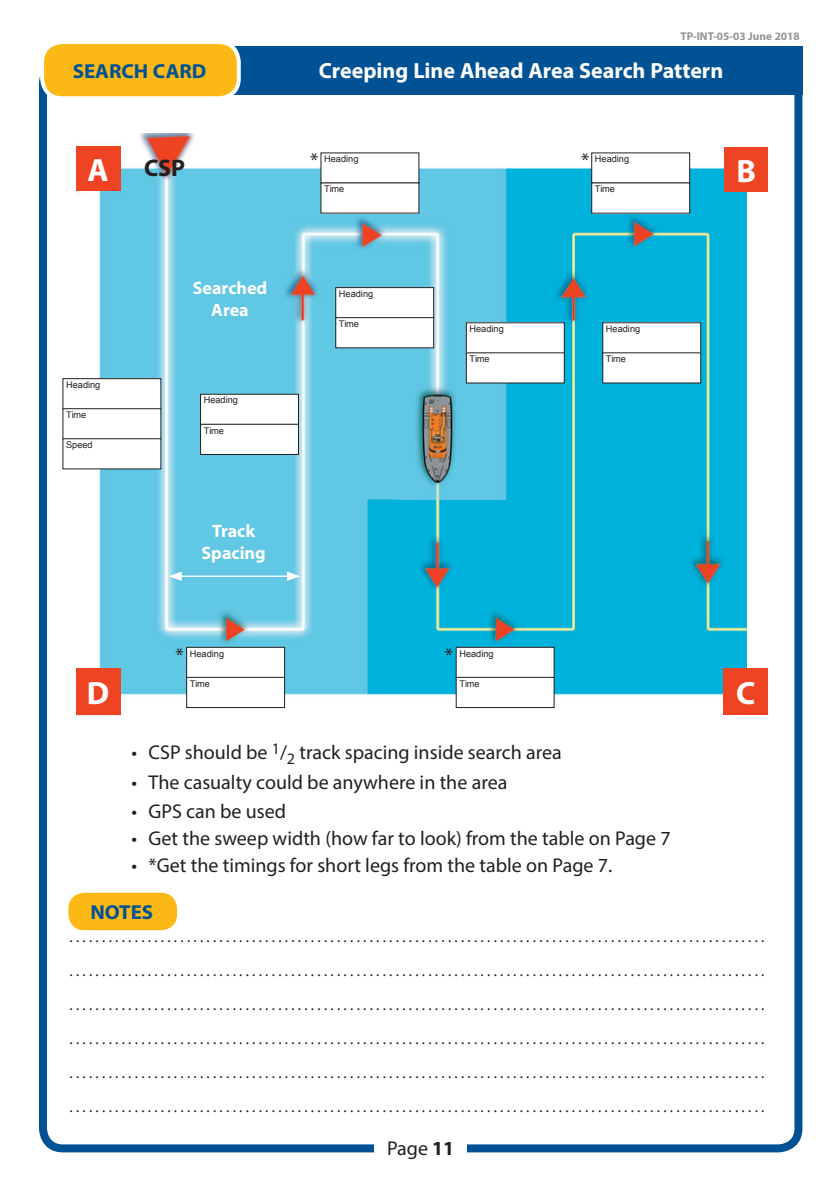
<style>
.page{position:relative;width:840px;height:1191px;background:#fff}
.page>*{position:absolute;margin:0;border:0;box-sizing:border-box;transform-origin:0 0}
.t1{font:700 32.4px "Myriad Pro";color:#fff}
.t2{font:700 24px "Myriad Pro";color:#231f20}
.Heading{font:700 22px "Myriad Pro";color:#fff}
.t3{font:700 20.2px "Myriad Pro";color:#005294}
.t4{font:20px "Myriad Pro";color:#231f20}
.t5{font:700 18px/21.6px "Myriad Pro";color:#fff;text-align:center}
.t6{font:15.6px/34px "Myriad Pro";color:#231f20;text-align:justify}
.t7{font:700 11.4px "Myriad Pro";color:#939598}
.t8{font:9.2px "Arial";color:#231f20}
.s1{font-weight:700}
</style>
<div class="page">
<div style="left:39px;top:60px;width:763px;height:1092px;border:8px solid #005294;border-radius:20px"></div>
<div style="left:59px;top:46px;width:743px;height:48px;background:#005294"></div>
<div style="left:374px;top:1140px;width:92px;height:21px;background:#fff"></div>
<img style="left:76px;top:134px;width:669px;height:581px">
<div style="left:723px;top:669px;width:44px;height:46px;background:#ef4424"></div>
<div style="left:76px;top:146px;width:44px;height:45px;background:#ef4424"></div>
<div style="left:76px;top:669px;width:44px;height:46px;background:#ef4424"></div>
<div style="left:63px;top:379px;width:98px;height:30px;background:#fff"></div>
<div style="left:62px;top:378px;width:99px;height:31px;border:1px solid #231f20"></div>
<div style="left:63px;top:409px;width:98px;height:30px;background:#fff"></div>
<div style="left:62px;top:408px;width:99px;height:31px;border:1px solid #231f20"></div>
<div style="left:63px;top:439px;width:98px;height:30px;background:#fff"></div>
<div style="left:62px;top:438px;width:99px;height:31px;border:1px solid #231f20"></div>
<div style="left:200px;top:394px;width:98px;height:30px;background:#fff"></div>
<div style="left:200px;top:394px;width:99px;height:31px;border:1px solid #231f20"></div>
<div style="left:335px;top:288px;width:98px;height:30px;background:#fff"></div>
<div style="left:335px;top:287px;width:99px;height:31px;border:1px solid #231f20"></div>
<div style="left:466px;top:323px;width:98px;height:30px;background:#fff"></div>
<div style="left:602px;top:323px;width:98px;height:30px;background:#fff"></div>
<div style="left:186px;top:647px;width:98px;height:30px;background:#fff"></div>
<div style="left:186px;top:647px;width:99px;height:31px;border:1px solid #231f20"></div>
<div style="left:456px;top:647px;width:98px;height:30px;background:#fff"></div>
<div style="left:455px;top:647px;width:99px;height:31px;border:1px solid #231f20"></div>
<div style="left:321px;top:153px;width:97px;height:30px;background:#fff"></div>
<div style="left:591px;top:153px;width:98px;height:30px;background:#fff"></div>
<div style="left:200px;top:424px;width:98px;height:30px;background:#fff"></div>
<div style="left:200px;top:424px;width:99px;height:31px;border:1px solid #231f20"></div>
<div style="left:335px;top:318px;width:98px;height:30px;background:#fff"></div>
<div style="left:335px;top:317px;width:99px;height:31px;border:1px solid #231f20"></div>
<div style="left:466px;top:353px;width:98px;height:30px;background:#fff"></div>
<div style="left:602px;top:353px;width:98px;height:30px;background:#fff"></div>
<div style="left:186px;top:677px;width:98px;height:30px;background:#fff"></div>
<div style="left:186px;top:677px;width:99px;height:31px;border:1px solid #231f20"></div>
<div style="left:456px;top:677px;width:98px;height:30px;background:#fff"></div>
<div style="left:455px;top:677px;width:99px;height:31px;border:1px solid #231f20"></div>
<div style="left:321px;top:183px;width:97px;height:30px;background:#fff"></div>
<div style="left:320px;top:182px;width:99px;height:32px;border:1px solid #231f20"></div>
<div style="left:591px;top:183px;width:98px;height:30px;background:#fff"></div>
<div style="left:591px;top:182px;width:98px;height:32px;border:1px solid #231f20"></div>
<hr style="left:178px;top:575px;width:112px;height:2px;background:#fff">
<svg style="left:168px;top:571px;width:14px;height:10px"></svg>
<svg style="left:287px;top:571px;width:13px;height:10px"></svg>
<div style="left:68px;top:892px;width:109px;height:38px;background:#fcb814;border-radius:16px"></div>
<div style="left:42px;top:42px;width:197px;height:56px;background:#fcb814;border-radius:20px"></div>
<div style="left:40px;top:40px;width:201px;height:60px;border:4px solid #fff;border-radius:20px"></div>
<div style="left:724px;top:147px;width:43px;height:45px;background:#ef4424"></div>
<p class="t3" style="left:73px;top:58px;width:135px">SEARCH CARD</p>
<p class="t1" style="left:87px;top:149px;width:23px">A</p>
<p class="t2" style="left:144px;top:152px;width:43px">CSP</p>
<p class="t8" style="left:66px;top:379px;width:36px">Heading</p>
<p class="t8" style="left:66px;top:409px;width:22px">Time</p>
<p class="t8" style="left:66px;top:439px;width:28px">Speed</p>
<p class="t5" style="left:193px;top:277px;width:76px">Searched</p>
<p class="t5" style="left:211px;top:298px;width:39px">Area</p>
<p class="t8" style="left:204px;top:394px;width:36px">Heading</p>
<p class="t8" style="left:204px;top:424px;width:22px">Time</p>
<p class="t5" style="left:201px;top:520px;width:66px">Track<br>Spacing</p>
<p class="t7" style="left:680px;top:29px;width:121px">TP-INT-05-03 June 2018</p>
<p class="Heading" style="left:319px;top:57px;width:405px">Creeping Line Ahead Area Search Pattern</p>
<p class="t4" style="left:310px;top:148px;width:10px">*</p>
<p class="t4" style="left:581px;top:148px;width:10px">*</p>
<p class="t8" style="left:324px;top:153px;width:36px">Heading</p>
<p class="t8" style="left:594px;top:153px;width:36px">Heading</p>
<p class="t8" style="left:324px;top:183px;width:22px">Time</p>
<p class="t8" style="left:594px;top:183px;width:22px">Time</p>
<p class="t1" style="left:736px;top:150px;width:21px">B</p>
<p class="t8" style="left:339px;top:287px;width:36px">Heading</p>
<p class="t8" style="left:339px;top:317px;width:22px">Time</p>
<p class="t8" style="left:469px;top:323px;width:36px">Heading</p>
<p class="t8" style="left:605px;top:323px;width:36px">Heading</p>
<p class="t8" style="left:469px;top:353px;width:22px">Time</p>
<p class="t8" style="left:605px;top:353px;width:22px">Time</p>
<p class="t1" style="left:87px;top:672px;width:24px">D</p>
<p class="t4" style="left:175px;top:643px;width:10px">*</p>
<p class="t4" style="left:444px;top:643px;width:10px">*</p>
<p class="t8" style="left:190px;top:647px;width:36px">Heading</p>
<p class="t8" style="left:459px;top:647px;width:36px">Heading</p>
<p class="t8" style="left:190px;top:677px;width:22px">Time</p>
<p class="t8" style="left:459px;top:677px;width:22px">Time</p>
<p class="t4" style="left:131px;top:739px;width:431px">• CSP should be <sup>1</sup>/<sub>2</sub> track spacing inside search area</p>
<p class="t4" style="left:131px;top:769px;width:377px">• The casualty could be anywhere in the area</p>
<p class="t4" style="left:131px;top:799px;width:156px">• GPS can be used</p>
<p class="t4" style="left:131px;top:826px;width:540px">• Get the sweep width (how far to look) from the table on Page 7</p>
<p class="t4" style="left:131px;top:853px;width:482px">• *Get the timings for short legs from the table on Page 7.</p>
<p class="t1" style="left:735px;top:672px;width:21px">C</p>
<p class="t3" style="left:90px;top:899px;width:64px">NOTES</p>
<p class="t6" style="left:69px;top:919px;width:696px">. . . . . . . . . . . . . . . . . . . . . . . . . . . . . . . . . . . . . . . . . . . . . . . . . . . . . . . . . . . . . . . . . . . . . . . . . . . . . . . . . . . . . . . . . . . . . . . . . . . . . . . . . . . . . . . . . . . . . . . . . . . . . . . . . . . . . . . . . . . . . . . . . . . . . . . . . . . . . . . . . . . . . . . . . . . . . . . . . . . . . . . . . . . . . . . . . . . . . . . . . . . . . . . . . . . . . . . . . . . . . . . . . . . . . . . . . . . . . . . . . . . . . . . . . . . . . . . . . . . . . . . . . . . . . . . . . . . . . . . . . . . . . . . . . . . . . . . . . . . . . . . . . . . . . . . . . . . . . . . . . . . . . . . . . . . . . . . . . . . . . . . . . . . . . . . . . . . . . . . . . . . . . . . . . . . . . . . . . . . . . . . . . . . . . . . . . . . . . . . . . . . . . . . . . . . . . . . . . . . . . . . . . . . . . . . . . . . . . . . . . . . . . . . . . . . . . . . . . . . . . . . . . . . . . . . . . . . . . . . . . . . . . . . . . . . . . . . . . . . . . . . . . . . . . . . . . . . . . . . . . . . . . . . . . . . . . . . . . . . . . . . . . . . . . . . . . . . . . . . . . . . . . . . . . . . . . . . . . . . . . . . . . . . . . . . . . . . . . . . . . . . . . . . . . . . . . . . . . . . . . . . . . . . . . . . . . . . . . . . . . .</p>
<p class="t4" style="left:387px;top:1136px;width:69px">Page <span class="s1">11</span></p>
</div>
